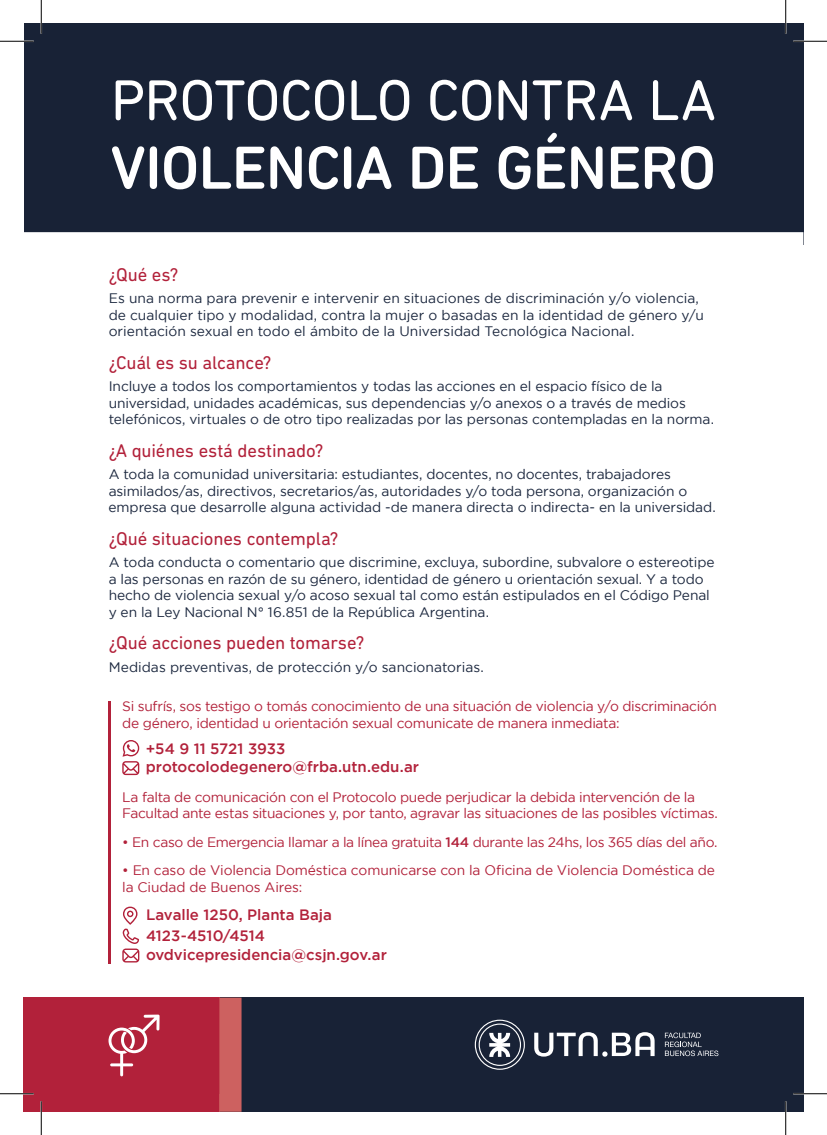
<style>
.page{position:relative;width:827px;height:1135px;background:#fff}
.page>*{position:absolute;margin:0;border:0;box-sizing:border-box;transform-origin:0 0}
.t1{font:500 61.75px "DIN Next Rounded LT Pro";letter-spacing:-.015em;color:#fff}
.t2{font:58.38px "DIN Next Rounded LT Pro";letter-spacing:-.02em;color:#fff}
.t3{font:18.75px "DIN Next Rounded LT Pro";letter-spacing:-.005em;color:#b2213a}
.t4{font:500 15px/18.4px "Gotham";color:#b2213a}
.t5{font:13.75px/16.5px "Gotham";letter-spacing:-.005em;color:#1b273e}
.t6{font:13.75px/16.5px "Gotham";letter-spacing:-.02em;color:#b2213a}
.s1{font-weight:500}
</style>
<div class="page">
<div style="left:24px;top:997px;width:770px;height:115px;background:#b2213a"></div>
<svg style="left:122px;top:740px;width:17px;height:35px"></svg>
<svg style="left:122px;top:906px;width:17px;height:56px"></svg>
<div style="left:220px;top:997px;width:583px;height:114px;background:#182236"></div>
<svg style="left:665px;top:1032px;width:53px;height:24px"></svg>
<svg style="left:475px;top:1020px;width:50px;height:50px"></svg>
<svg style="left:534px;top:1032px;width:120px;height:25px"></svg>
<svg style="left:108px;top:1014px;width:52px;height:62px"></svg>
<div style="left:219px;top:997px;width:22px;height:114px;background:#cd6160"></div>
<div style="left:24px;top:24px;width:779px;height:221px;background:#182236"></div>
<div style="left:24px;top:232px;width:779px;height:26px;background:#fff"></div>
<hr style="left:108px;top:701px;width:3px;height:262px;background:#b2213a">
<hr style="left:0;top:40px;width:34px;height:2px;background:#fff">
<hr style="left:793px;top:40px;width:34px;height:2px;background:#fff">
<hr style="left:40px;top:0;width:2px;height:34px;background:#fff">
<hr style="left:40px;top:1101px;width:2px;height:34px;background:#fff">
<hr style="left:0;top:41px;width:34px;height:1px;background:#000">
<hr style="left:793px;top:41px;width:34px;height:1px;background:#000">
<hr style="left:0;top:1093px;width:34px;height:1px;background:#000">
<hr style="left:793px;top:1093px;width:34px;height:1px;background:#000">
<hr style="left:41px;top:0;width:1px;height:34px;background:#000">
<hr style="left:41px;top:1101px;width:1px;height:34px;background:#000">
<hr style="left:785px;top:0;width:1px;height:34px;background:#000">
<hr style="left:785px;top:1101px;width:1px;height:34px;background:#000">
<h2 class="t2" style="left:111px;top:66px;width:607px">PROTOCOLO CONTRA LA</h2>
<h1 class="t1" style="left:111px;top:132px;width:607px">VIOLENCIA DE GÉNERO</h1>
<h3 class="t3" style="left:109px;top:264px;width:71px">¿Qué es?</h3>
<p class="t5" style="left:109px;top:290px;width:596px">Es una norma para prevenir e intervenir en situaciones de discriminación y/o violencia, de cualquier tipo y modalidad, contra la mujer o basadas en la identidad de género y/u orientación sexual en todo el ámbito de la Universidad Tecnológica Nacional.</p>
<h3 class="t3" style="left:109px;top:352px;width:164px">¿Cuál es su alcance?</h3>
<p class="t5" style="left:109px;top:378px;width:607px">Incluye a todos los comportamientos y todas las acciones en el espacio físico de la universidad, unidades académicas, sus dependencias y/o anexos o a través de medios telefónicos, virtuales o de otro tipo realizadas por las personas contempladas en la norma.</p>
<h3 class="t3" style="left:109px;top:440px;width:216px">¿A quiénes está destinado?</h3>
<p class="t5" style="left:108px;top:466px;width:608px">A toda la comunidad universitaria: estudiantes, docentes, no docentes, trabajadores asimilados/as, directivos, secretarios/as, autoridades y/o toda persona, organización o empresa que desarrolle alguna actividad -de manera directa o indirecta- en la universidad.</p>
<h3 class="t3" style="left:109px;top:528px;width:231px">¿Qué situaciones contempla?</h3>
<p class="t5" style="left:109px;top:554px;width:607px">A toda conducta o comentario que discrimine, excluya, subordine, subvalore o estereotipe a las personas en razón de su género, identidad de género u orientación sexual. Y a todo hecho de violencia sexual y/o acoso sexual tal como están estipulados en el Código Penal y en la Ley Nacional N° 16.851 de la República Argentina.</p>
<h3 class="t3" style="left:109px;top:632px;width:257px">¿Qué acciones pueden tomarse?</h3>
<p class="t5" style="left:109px;top:659px;width:377px">Medidas preventivas, de protección y/o sancionatorias.</p>
<p class="t6" style="left:122px;top:698px;width:596px">Si sufrís, sos testigo o tomás conocimiento de una situación de violencia y/o discriminación de género, identidad u orientación sexual comunicate de manera inmediata:</p>
<p class="t4" style="left:146px;top:739px;width:275px">+54 9 11 5721 3933 protocolodegenero@frba.utn.edu.ar</p>
<p class="t6" style="left:122px;top:789px;width:597px">La falta de comunicación con el Protocolo puede perjudicar la debida intervención de la<br>Facultad ante estas situaciones y, por tanto, agravar las situaciones de las posibles víctimas.</p>
<p class="t6" style="left:122px;top:833px;width:596px">• En caso de Emergencia llamar a la línea gratuita <span class="s1">144</span> durante las 24hs, los 365 días del año.</p>
<p class="t6" style="left:122px;top:862px;width:594px">• En caso de Violencia Doméstica comunicarse con la Oficina de Violencia Doméstica de la Ciudad de Buenos Aires:</p>
<p class="t4" style="left:146px;top:905px;width:187px">Lavalle 1250, Planta Baja</p>
<p class="t4" style="left:146px;top:945px;width:242px">ovdvicepresidencia@csjn.gov.ar</p>
<p class="t4" style="left:146px;top:926px;width:120px">4123-4510/4514</p>
</div>
